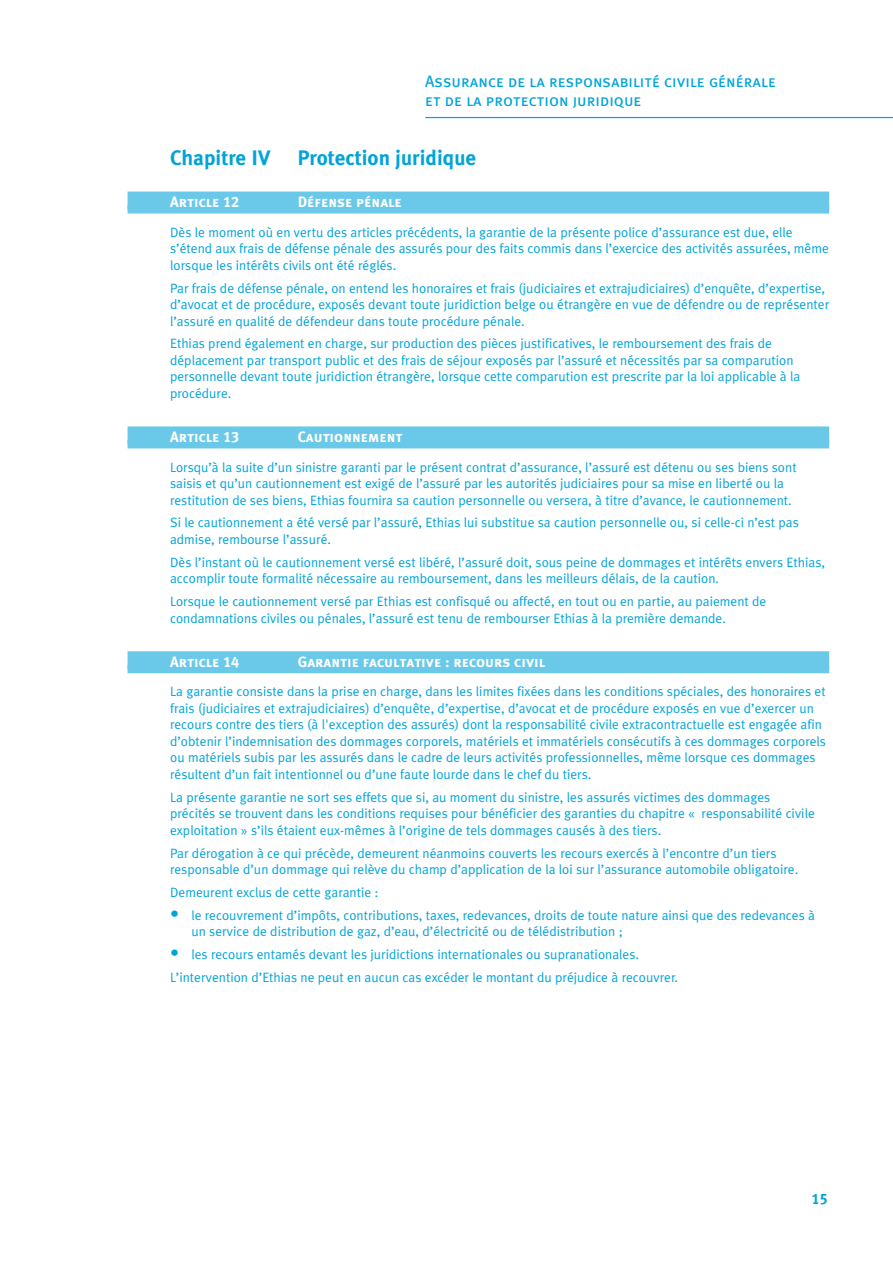
<style>
.page{position:relative;width:893px;height:1263px;background:#fff}
.page>*{position:absolute;margin:0;border:0;box-sizing:border-box;transform-origin:0 0}
._02_Chapitre{font:700 21px "Meta Ethias";color:#00a4d9}
.t1{font:16.5px/19.8px "Meta Ethias Book Caps";color:#00a4d9}
.t2{font:15px "Meta Ethias Bold Caps";color:#fff}
.t3{font:15px "Meta Ethias Bold Caps";color:#00a4d9}
._07_Texte_courant_01{font:13.5px/16.5px "Meta Ethias Normal";color:#00a4d9}
.s1{font-size:18px}
</style>
<div class="page">
<hr style="left:425px;top:117px;width:468px;height:1px;background:#00a4d9">
<div style="left:128px;top:192px;width:701px;height:18px;background:#6ac9e9"></div>
<div style="left:128px;top:205px;width:701px;height:8px;background:#6ac9e9"></div>
<div style="left:128px;top:426px;width:701px;height:18px;background:#6ac9e9"></div>
<div style="left:128px;top:440px;width:701px;height:8px;background:#6ac9e9"></div>
<div style="left:128px;top:651px;width:701px;height:18px;background:#6ac9e9"></div>
<div style="left:128px;top:665px;width:701px;height:8px;background:#6ac9e9"></div>
<p class="t1" style="left:425px;top:71px;width:352px">Assurance de la responsabilité civile générale et de la protection juridique</p>
<p class="_02_Chapitre" style="left:170px;top:146px;width:102px">Chapitre IV</p>
<p class="_02_Chapitre" style="left:298px;top:146px;width:180px">Protection juridique</p>
<p class="t2" style="left:170px;top:194px;width:71px">Article 12</p>
<p class="t2" style="left:298px;top:194px;width:106px">Défense pénale</p>
<p class="_07_Texte_courant_01" style="left:170px;top:224px;width:660px">Dès le moment où en vertu des articles précédents, la garantie de la présente police d’assurance est due, elle s’étend aux frais de défense pénale des assurés pour des faits commis dans l’exercice des activités assurées, même lorsque les intérêts civils ont été réglés.</p>
<p class="_07_Texte_courant_01" style="left:170px;top:279px;width:661px">Par frais de défense pénale, on entend les honoraires et frais (judiciaires et extrajudiciaires) d’enquête, d’expertise, d’avocat et de procédure, exposés devant toute juridiction belge ou étrangère en vue de défendre ou de représenter l’assuré en qualité de défendeur dans toute procédure pénale.</p>
<p class="_07_Texte_courant_01" style="left:170px;top:335px;width:632px">Ethias prend également en charge, sur production des pièces justificatives, le remboursement des frais de déplacement par transport public et des frais de séjour exposés par l’assuré et nécessités par sa comparution personnelle devant toute juridiction étrangère, lorsque cette comparution est prescrite par la loi applicable à la procédure.</p>
<p class="t2" style="left:170px;top:428px;width:71px">Article 13</p>
<p class="t2" style="left:298px;top:428px;width:106px">Cautionnement</p>
<p class="_07_Texte_courant_01" style="left:170px;top:458px;width:628px">Lorsqu’à la suite d’un sinistre garanti par le présent contrat d’assurance, l’assuré est détenu ou ses biens sont saisis et qu’un cautionnement est exigé de l’assuré par les autorités judiciaires pour sa mise en liberté ou la restitution de ses biens, Ethias fournira sa caution personnelle ou versera, à titre d’avance, le cautionnement.</p>
<p class="_07_Texte_courant_01" style="left:170px;top:514px;width:630px">Si le cautionnement a été versé par l’assuré, Ethias lui substitue sa caution personnelle ou, si celle-ci n’est pas admise, rembourse l’assuré.</p>
<p class="_07_Texte_courant_01" style="left:170px;top:554px;width:656px">Dès l’instant où le cautionnement versé est libéré, l’assuré doit, sous peine de dommages et intérêts envers Ethias, accomplir toute formalité nécessaire au remboursement, dans les meilleurs délais, de la caution.</p>
<p class="_07_Texte_courant_01" style="left:170px;top:593px;width:598px">Lorsque le cautionnement versé par Ethias est confisqué ou affecté, en tout ou en partie, au paiement de condamnations civiles ou pénales, l’assuré est tenu de rembourser Ethias à la première demande.</p>
<p class="t2" style="left:170px;top:653px;width:71px">Article 14</p>
<p class="t2" style="left:298px;top:653px;width:249px">Garantie facultative : recours civil</p>
<p class="_07_Texte_courant_01" style="left:170px;top:683px;width:657px">La garantie consiste dans la prise en charge, dans les limites fixées dans les conditions spéciales, des honoraires et frais (judiciaires et extrajudiciaires) d’enquête, d’expertise, d’avocat et de procédure exposés en vue d’exercer un recours contre des tiers (à l'exception des assurés) dont la responsabilité civile extracontractuelle est engagée afin d’obtenir l’indemnisation des dommages corporels, matériels et immatériels consécutifs à ces dommages corporels ou matériels subis par les assurés dans le cadre de leurs activités professionnelles, même lorsque ces dommages résultent d’un fait intentionnel ou d’une faute lourde dans le chef du tiers.</p>
<p class="_07_Texte_courant_01" style="left:170px;top:789px;width:646px">La présente garantie ne sort ses effets que si, au moment du sinistre, les assurés victimes des dommages précités se trouvent dans les conditions requises pour bénéficier des garanties du chapitre « responsabilité civile exploitation » s’ils étaient eux-mêmes à l’origine de tels dommages causés à des tiers.</p>
<p class="_07_Texte_courant_01" style="left:170px;top:844px;width:630px">Par dérogation à ce qui précède, demeurent néanmoins couverts les recours exercés à l’encontre d’un tiers responsable d’un dommage qui relève du champ d’application de la loi sur l’assurance automobile obligatoire.</p>
<p class="_07_Texte_courant_01" style="left:170px;top:884px;width:210px">Demeurent exclus de cette garantie :</p>
<p class="_07_Texte_courant_01" style="left:191px;top:907px;width:625px;text-indent:-21px"><span class="s1">•</span> le recouvrement d’impôts, contributions, taxes, redevances, droits de toute nature ainsi que des redevances à un service de distribution de gaz, d’eau, d’électricité ou de télédistribution ;</p>
<p class="_07_Texte_courant_01" style="left:170px;top:946px;width:471px"><span class="s1">•</span> les recours entamés devant les juridictions internationales ou supranationales.</p>
<p class="_07_Texte_courant_01" style="left:170px;top:969px;width:510px">L’intervention d’Ethias ne peut en aucun cas excéder le montant du préjudice à recouvrer.</p>
<p class="t3" style="left:812px;top:1190px;width:18px">15</p>
</div>
